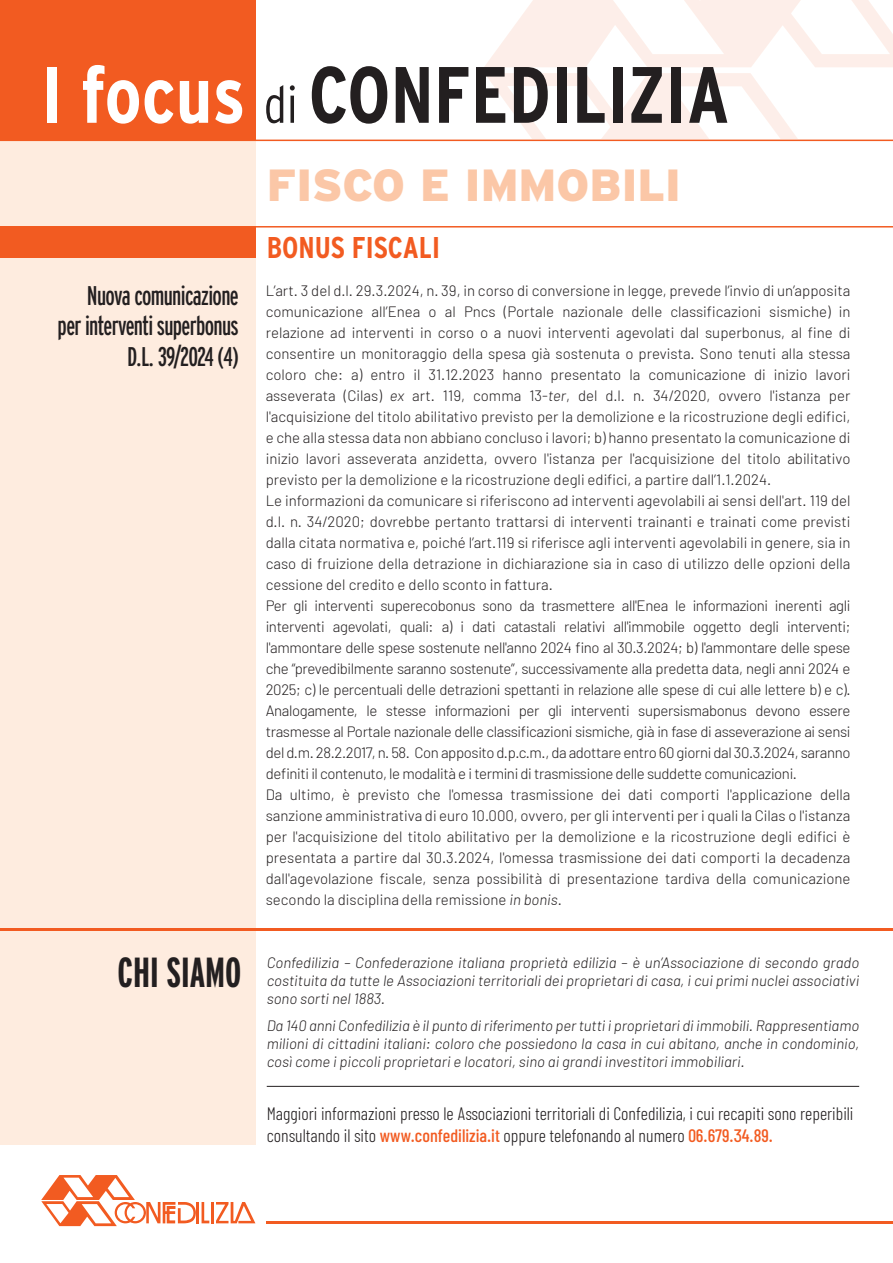
<style>
.page{position:relative;width:893px;height:1263px;background:#fff}
.page>*{position:absolute;margin:0;border:0;box-sizing:border-box;transform-origin:0 0}
.t1{font:700 condensed 79.65px "Interstate";color:#231f20}
.t2{font:900 45px "Interstate";color:#fbc7a7}
.t3{font:700 extra-condensed 42px "Interstate";color:#231f20}
.t4{font:700 condensed 30px "Interstate";color:#f25b21}
.t5{font:extra-condensed 27px/30.5px "Interstate";letter-spacing:-.025em;color:#231f20;text-align:right}
.t6{font:300 18px/21.6px "Barlow Condensed";color:#231f20}
.t7{font:300 15px/21px "Barlow";color:#231f20}
.t8{font:italic 300 15px/18px "Barlow";color:#231f20;text-align:justify}
.s1{color:#fff}
.s2{font-weight:300;font-size:51.75px}
.s3{font-style:italic}
.s4{font-weight:500;color:#f25b21}
</style>
<div class="page">
<div style="left:0;top:0;width:255px;height:1144px;background:#feecdf"></div>
<hr style="left:267px;top:1221px;width:626px;height:2px;background:#f25b21">
<hr style="left:196px;top:1202px;width:3px;height:21px;background:#f25b21">
<svg style="left:202px;top:1202px;width:7px;height:21px"></svg>
<hr style="left:211px;top:1202px;width:3px;height:21px;background:#f25b21">
<svg style="left:216px;top:1202px;width:39px;height:21px"></svg>
<svg style="left:41px;top:1175px;width:155px;height:51px"></svg>
<svg style="left:484px;top:0;width:409px;height:67px"></svg>
<svg style="left:485px;top:73px;width:313px;height:66px"></svg>
<div style="left:0;top:0;width:255px;height:140px;background:#f25b21"></div>
<hr style="left:0;top:140px;width:893px;height:1px;background:#f25b21">
<hr style="left:0;top:226px;width:893px;height:2px;background:#f25b21">
<div style="left:0;top:227px;width:255px;height:31px;background:#f25b21"></div>
<hr style="left:0;top:928px;width:893px;height:2px;background:#f25b21">
<hr style="left:267px;top:1086px;width:592px;height:1px;background:#231f20">
<h1 class="t1" style="left:41px;top:50px;width:690px"><span class="s1">I focus</span> <span class="s2">di</span> CONFEDILIZIA</h1>
<h3 class="t5" style="left:58px;top:280px;width:183px">Nuova comunicazione per interventi superbonus<br>D.L. 39/2024 (4)</h3>
<h2 class="t2" style="left:267px;top:159px;width:416px">FISCO E IMMOBILI</h2>
<h3 class="t4" style="left:267px;top:231px;width:175px">BONUS FISCALI</h3>
<p class="t7" style="left:266px;top:280px;width:586px">L’art. 3 del d.l. 29.3.2024, n. 39, in corso di conversione in legge, prevede l’invio di un’apposita comunicazione all’Enea o al Pncs (Portale nazionale delle classificazioni sismiche) in relazione ad interventi in corso o a nuovi interventi agevolati dal superbonus, al fine di consentire un monitoraggio della spesa già sostenuta o prevista. Sono tenuti alla stessa coloro che: a) entro il 31.12.2023 hanno presentato la comunicazione di inizio lavori asseverata (Cilas) <span class="s3">ex</span> art. 119, comma 13-<span class="s3">ter</span>, del d.l. n. 34/2020, ovvero l'istanza per l'acquisizione del titolo abilitativo previsto per la demolizione e la ricostruzione degli edifici, e che alla stessa data non abbiano concluso i lavori; b) hanno presentato la comunicazione di inizio lavori asseverata anzidetta, ovvero l'istanza per l'acquisizione del titolo abilitativo previsto per la demolizione e la ricostruzione degli edifici, a partire dall’1.1.2024.<br>Le informazioni da comunicare si riferiscono ad interventi agevolabili ai sensi dell'art. 119 del d.l. n. 34/2020; dovrebbe pertanto trattarsi di interventi trainanti e trainati come previsti dalla citata normativa e, poiché l’art.119 si riferisce agli interventi agevolabili in genere, sia in caso di fruizione della detrazione in dichiarazione sia in caso di utilizzo delle opzioni della cessione del credito e dello sconto in fattura.<br>Per gli interventi superecobonus sono da trasmettere all'Enea le informazioni inerenti agli interventi agevolati, quali: a) i dati catastali relativi all'immobile oggetto degli interventi; l'ammontare delle spese sostenute nell'anno 2024 fino al 30.3.2024; b) l'ammontare delle spese che “prevedibilmente saranno sostenute”, successivamente alla predetta data, negli anni 2024 e 2025; c) le percentuali delle detrazioni spettanti in relazione alle spese di cui alle lettere b) e c).<br>Analogamente, le stesse informazioni per gli interventi supersismabonus devono essere trasmesse al Portale nazionale delle classificazioni sismiche, già in fase di asseverazione ai sensi del d.m. 28.2.2017, n. 58. Con apposito d.p.c.m., da adottare entro 60 giorni dal 30.3.2024, saranno definiti il contenuto, le modalità e i termini di trasmissione delle suddette comunicazioni.<br>Da ultimo, è previsto che l'omessa trasmissione dei dati comporti l'applicazione della sanzione amministrativa di euro 10.000, ovvero, per gli interventi per i quali la Cilas o l'istanza per l'acquisizione del titolo abilitativo per la demolizione e la ricostruzione degli edifici è presentata a partire dal 30.3.2024, l'omessa trasmissione dei dati comporti la decadenza dall'agevolazione fiscale, senza possibilità di presentazione tardiva della comunicazione secondo la disciplina della remissione <span class="s3">in bonis</span>.</p>
<h3 class="t3" style="left:117px;top:948px;width:126px">CHI SIAMO</h3>
<p class="t8" style="left:267px;top:953px;width:594px">Confedilizia – Confederazione italiana proprietà edilizia – è un’Associazione di secondo grado costituita da tutte le Associazioni territoriali dei proprietari di casa, i cui primi nuclei associativi sono sorti nel 1883.</p>
<p class="t8" style="left:267px;top:1016px;width:594px">Da 140 anni Confedilizia è il punto di riferimento per tutti i proprietari di immobili. Rappresentiamo milioni di cittadini italiani: coloro che possiedono la casa in cui abitano, anche in condominio, così come i piccoli proprietari e locatori, sino ai grandi investitori immobiliari.</p>
<p class="t6" style="left:267px;top:1102px;width:588px">Maggiori informazioni presso le Associazioni territoriali di Confedilizia, i cui recapiti sono reperibili consultando il sito <span class="s4">www.confedilizia.it</span> oppure telefonando al numero <span class="s4">06.679.34.89.</span></p>
</div>
